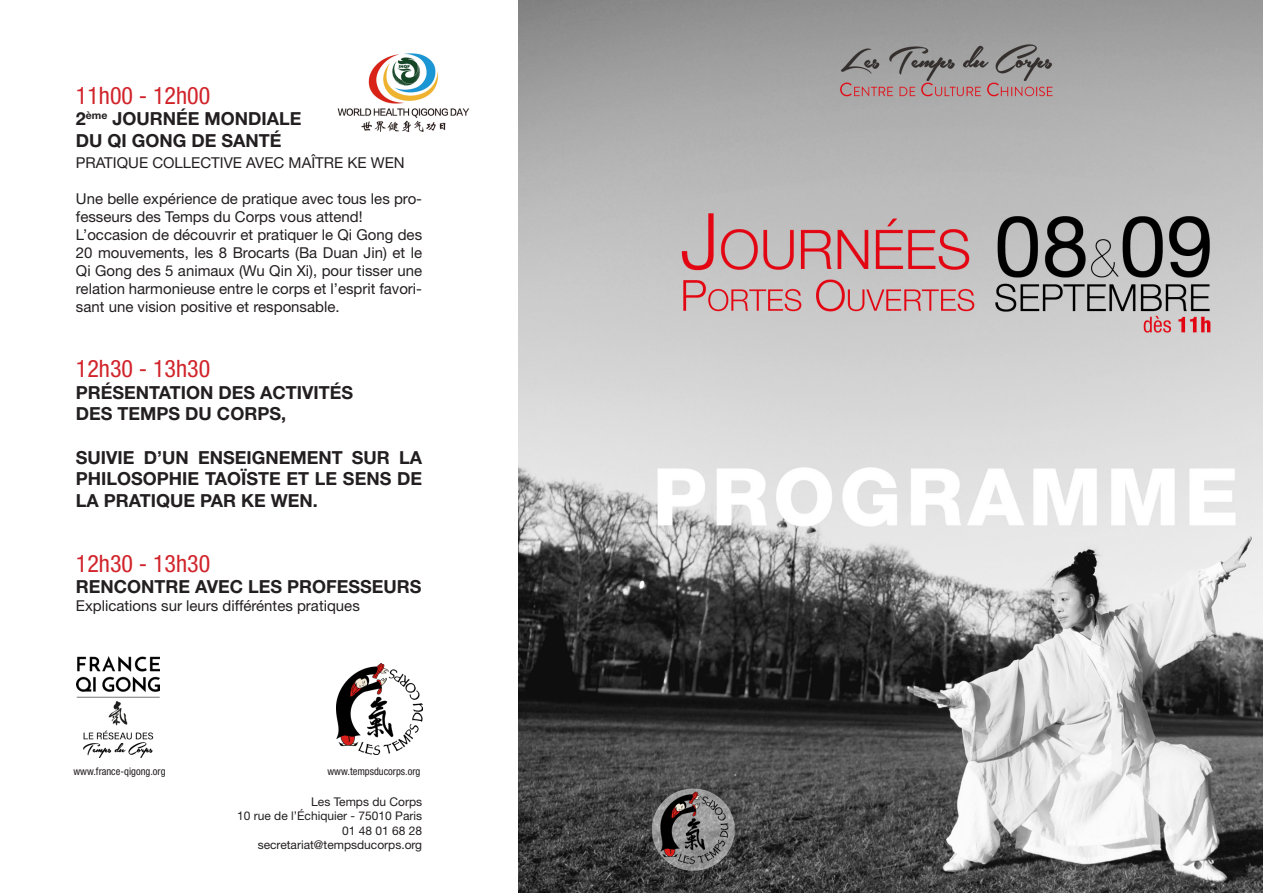
<style>
.page{position:relative;width:1263px;height:893px;background:#fff}
.page>*{position:absolute;margin:0;border:0;box-sizing:border-box;transform-origin:0 0}
.t1{font:condensed 24px "Helvetica Neue LT Pro";color:#d1232a}
.t2{font:700 18px/21.6px "Helvetica Neue LT Pro";color:#231f20;text-align:justify}
.t3{font:15px/18px "Helvetica Neue LT Pro";color:#231f20}
.t4{font:12px "Helvetica Neue LT Pro";color:#231f20}
.t5{font:condensed 10.5px "Helvetica Neue LT Pro";color:#231f20}
</style>
<div class="page">
<img style="left:519px;top:0;width:744px;height:893px">
<img style="left:337px;top:53px;width:132px;height:79px">
<img style="left:77px;top:657px;width:82px;height:100px">
<img style="left:336px;top:663px;width:86px;height:92px">
<p class="t1" style="left:76px;top:81px;width:136px">11h00 - 12h00</p>
<p class="t2" style="left:76px;top:107px;width:227px">2<sup>ème</sup> JOURNÉE MONDIALE</p>
<p class="t2" style="left:76px;top:129px;width:207px">DU QI GONG DE SANTÉ</p>
<p class="t3" style="left:76px;top:154px;width:330px">PRATIQUE COLLECTIVE AVEC MAÎTRE KE WEN</p>
<p class="t3" style="left:76px;top:190px;width:348px">Une belle expérience de pratique avec tous les pro&shy;fesseurs des Temps du Corps vous attend!</p>
<p class="t3" style="left:76px;top:226px;width:348px;text-align:justify">L’occasion de découvrir et pratiquer le Qi Gong des 20 mouvements, les 8 Brocarts (Ba Duan Jin) et le Qi Gong des 5 animaux (Wu Qin Xi), pour tisser une relation harmonieuse entre le corps et l’esprit favori&shy;sant une vision positive et responsable.</p>
<p class="t1" style="left:76px;top:355px;width:136px">12h30 - 13h30</p>
<p class="t2" style="left:76px;top:381px;width:279px">PRÉSENTATION DES ACTIVITÉS</p>
<p class="t2" style="left:76px;top:403px;width:212px">DES TEMPS DU CORPS,</p>
<p class="t2" style="left:76px;top:446px;width:348px">SUIVIE D’UN ENSEIGNEMENT SUR LA PHILOSOPHIE TAOÏSTE ET LE SENS DE LA PRATIQUE PAR KE WEN.</p>
<p class="t1" style="left:76px;top:549px;width:136px">12h30 - 13h30</p>
<p class="t2" style="left:76px;top:575px;width:347px">RENCONTRE AVEC LES PROFESSEURS</p>
<p class="t3" style="left:76px;top:596px;width:285px">Explications sur leurs différéntes pratiques</p>
<p class="t5" style="left:73px;top:765px;width:94px">www.france-qigong.org</p>
<p class="t5" style="left:327px;top:765px;width:94px">www.tempsducorps.org</p>
<p class="t4" style="left:311px;top:794px;width:112px">Les Temps du Corps</p>
<p class="t4" style="left:237px;top:809px;width:186px">10 rue de l’Échiquier - 75010 Paris</p>
<p class="t4" style="left:342px;top:823px;width:82px">01 48 01 68 28</p>
<p class="t4" style="left:258px;top:837px;width:166px">secretariat@tempsducorps.org</p>
</div>
